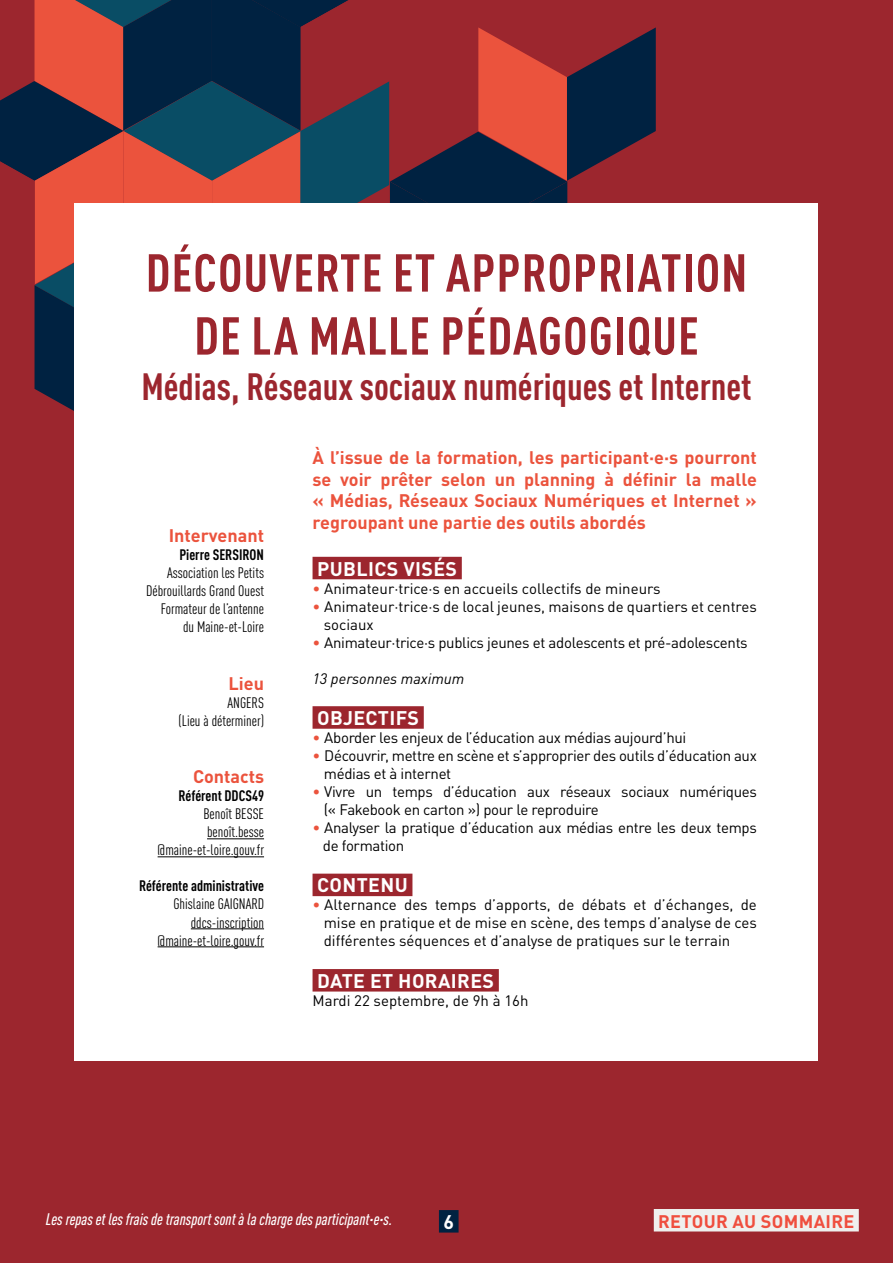
<style>
.page{position:relative;width:893px;height:1263px;background:#9c262e}
.page>*{position:absolute;margin:0;border:0;box-sizing:border-box;transform-origin:0 0}
.t1{font:700 condensed 52.5px/63px "DIN Pro";letter-spacing:.02em;color:#9c262e;text-align:center}
.t2{font:700 condensed 37.5px "DIN Pro";color:#9c262e}
.t3{font:700 19.5px "DIN Pro";letter-spacing:.02em;color:#fff}
.t4{font:700 18px/21.6px "DIN Pro";color:#eb533d;text-align:justify}
.t5{font:700 18px "DIN Pro";letter-spacing:.02em;color:#f04e3e}
.t6{font:italic 500 condensed 16.5px "DIN Pro";color:#fff}
.t7{font:15px/18px "DIN Pro";letter-spacing:-.02em;color:#000}
.t8{font:condensed 15px/18px "DIN Pro";color:#000;text-align:right}
.t9{font:15px/18px "DIN Pro";color:#000}
.t10{font:700 condensed 15px "DIN Pro";color:#000}
.t11{font:italic 15px "DIN Pro";color:#000}
.s1{color:#eb533d}
</style>
<div class="page">
<div style="left:439px;top:1210px;width:20px;height:22px;background:#002241"></div>
<svg style="left:0;top:0;width:656px;height:591px"></svg>
<div style="left:75px;top:203px;width:743px;height:857px;background:#fff"></div>
<div style="left:313px;top:557px;width:149px;height:22px;background:#9c262e"></div>
<div style="left:313px;top:706px;width:111px;height:23px;background:#9c262e"></div>
<div style="left:313px;top:874px;width:99px;height:22px;background:#9c262e"></div>
<div style="left:313px;top:969px;width:186px;height:22px;background:#9c262e"></div>
<hr style="left:207px;top:838px;width:57px;height:1px;background:#000">
<hr style="left:158px;top:856px;width:106px;height:1px;background:#000">
<hr style="left:191px;top:928px;width:73px;height:1px;background:#000">
<hr style="left:158px;top:946px;width:106px;height:1px;background:#000">
<div style="left:654px;top:1209px;width:205px;height:22px;background:#eff0ee"></div>
<h1 class="t1" style="left:146px;top:237px;width:603px">Découverte et appropriation de la malle pédagogique</h1>
<h2 class="t2" style="left:141px;top:358px;width:612px">Médias, Réseaux sociaux numériques et Internet</h2>
<p class="t4" style="left:169px;top:523px;width:97px">I ntervenant</p>
<p class="t10" style="left:179px;top:544px;width:67px">Pierre SERSIRON</p>
<p class="t8" style="left:146px;top:563px;width:119px">Association les Petits<br>Débrouillards Grand Ouest<br>Formateur de l’antenne du Maine-et-Loire</p>
<p class="t4" style="left:229px;top:670px;width:37px">Lieu</p>
<p class="t8" style="left:179px;top:692px;width:87px">ANGERS<br>(Lieu à déterminer)</p>
<p class="t4" style="left:193px;top:764px;width:73px">Contacts</p>
<p class="t10" style="left:178px;top:785px;width:87px">Référent DDCS49</p>
<p class="t8" style="left:158px;top:804px;width:108px">Benoît BESSE benoît.besse @maine-et-loire.gouv.fr</p>
<p class="t10" style="left:139px;top:875px;width:126px">Référente administrative</p>
<p class="t8" style="left:158px;top:894px;width:108px">Ghislaine GAIGNARD ddcs-inscription @maine-et-loire.gouv.fr</p>
<p class="t4" style="left:313px;top:444px;width:446px">À l’issue de la formation, les participant·e·s pourront se voir prêter selon un planning à définir la malle « Médias, Réseaux Sociaux N umériques et I nternet » regroupant une partie des outils abordés</p>
<h3 class="t3" style="left:317px;top:552px;width:141px">Publics visés</h3>
<p class="t9" style="left:313px;top:578px;width:350px"><span class="s1">•</span> Animateur·trice·s en accueils collectifs de mineurs</p>
<p class="t9" style="left:324px;top:596px;width:435px;text-indent:-11px"><span class="s1">•</span> Animateur·trice·s de local jeunes, maisons de quartiers et centres sociaux</p>
<p class="t7" style="left:313px;top:632px;width:437px"><span class="s1">•</span> Animateur·trice·s publics jeunes et adolescents et pré-adolescents</p>
<p class="t11" style="left:313px;top:666px;width:153px">13 personnes maximum</p>
<h3 class="t3" style="left:317px;top:702px;width:103px">Objectifs</h3>
<p class="t7" style="left:313px;top:727px;width:375px"><span class="s1">•</span> Aborder les enjeux de l’éducation aux médias aujourd’hui</p>
<p class="t7" style="left:324px;top:745px;width:435px;text-indent:-11px"><span class="s1">•</span> Découvrir, mettre en scène et s’approprier des outils d’éducation aux médias et à internet</p>
<p class="t7" style="left:324px;top:781px;width:435px;text-indent:-11px"><span class="s1">•</span> Vivre un temps d’éducation aux réseaux sociaux numériques (« Fakebook en carton ») pour le reproduire</p>
<p class="t7" style="left:323px;top:817px;width:436px;text-indent:-10px"><span class="s1">•</span> Analyser la pratique d’éducation aux médias entre les deux temps de formation</p>
<h3 class="t3" style="left:317px;top:869px;width:92px">Contenu</h3>
<p class="t7" style="left:324px;top:894px;width:435px;text-align:justify;text-indent:-11px"><span class="s1">•</span> Alternance des temps d’apports, de débats et d’échanges, de mise en pratique et de mise en scène, des temps d’analyse de ces différentes séquences et d’analyse de pratiques sur le terrain</p>
<h3 class="t3" style="left:317px;top:964px;width:178px">Date et horaires</h3>
<p class="t9" style="left:313px;top:990px;width:217px">Mardi 22 septembre, de 9h à 16h</p>
<p class="t6" style="left:46px;top:1206px;width:348px">Les repas et les frais de transport sont à la charge des participant·e·s.</p>
<h3 class="t3" style="left:443px;top:1205px;width:12px">6</h3>
<p class="t5" style="left:658px;top:1206px;width:198px">Retour au sommaire</p>
</div>
